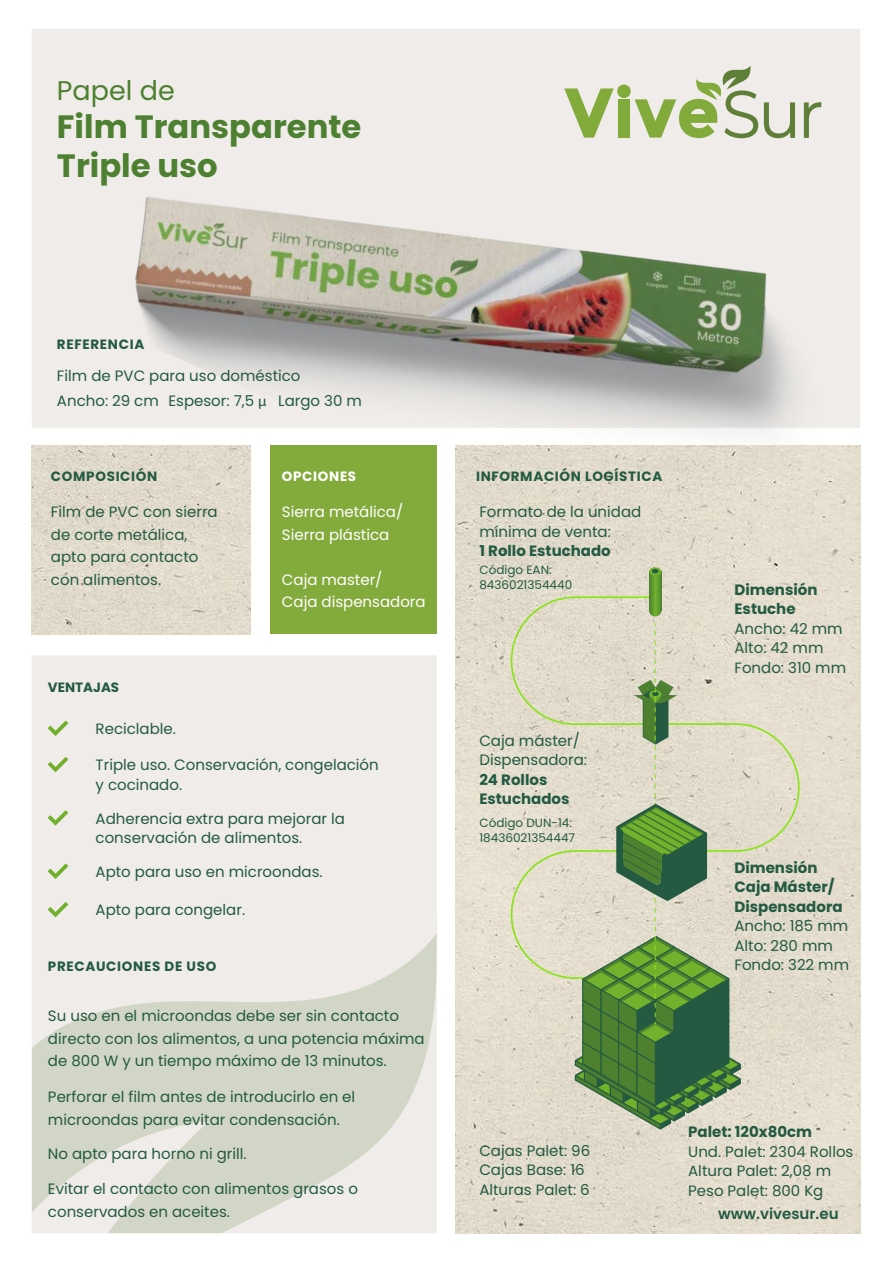
<style>
.page{position:relative;width:893px;height:1263px;background:#fff}
.page>*{position:absolute;margin:0;border:0;box-sizing:border-box;transform-origin:0 0}
.t1{font:700 32.25px/38.7px "Poppins";color:#4d8030}
.t2{font:27px "Poppins";color:#4d8030}
.t3{font:15px/19.5px "Poppins";color:#235a41}
.t4{font:700 15px/19.5px "Poppins";color:#235a41}
.t5{font:15px/22.5px "Poppins";color:#fff}
.t6{font:600 15px "Poppins";color:#235a41}
.t7{font:700 13.5px "Poppins";letter-spacing:.05em;color:#235a41}
.t8{font:700 13.5px "Poppins";letter-spacing:.05em;color:#fff}
.t9{font:700 13.5px "Poppins";color:#235a41}
.t10{font:12px/15px "Poppins";color:#235a41}
.s1{font-family:"Myriad Pro"}
</style>
<div class="page">
<div style="left:32px;top:655px;width:405px;height:278px;background:#efece9"></div>
<svg style="left:32px;top:933px;width:405px;height:300px;background:#ddded4"></svg>
<img style="left:455px;top:609px;width:405px;height:624px">
<img style="left:32px;top:445px;width:218px;height:189px">
<div style="left:270px;top:445px;width:167px;height:189px;background:#83ab3c"></div>
<svg style="left:48px;top:757px;width:20px;height:15px"></svg>
<svg style="left:48px;top:810px;width:20px;height:15px"></svg>
<svg style="left:48px;top:864px;width:20px;height:15px"></svg>
<svg style="left:48px;top:902px;width:20px;height:15px"></svg>
<svg style="left:48px;top:721px;width:20px;height:15px"></svg>
<svg style="left:741px;top:722px;width:59px;height:258px;background:#e0dbc8"></svg>
<svg style="left:510px;top:609px;width:231px;height:521px;background:#b8c2a3"></svg>
<img style="left:36px;top:29px;width:825px;height:580px">
<h2 class="t2" style="left:57px;top:74px;width:119px">Papel de</h2>
<h1 class="t1" style="left:57px;top:108px;width:306px">Film Transparente<br>Triple uso</h1>
<p class="t7" style="left:57px;top:336px;width:89px">REFERENCIA</p>
<p class="t3" style="left:57px;top:366px;width:245px">Film de PVC para uso doméstico</p>
<p class="t3" style="left:57px;top:391px;width:306px">Ancho: 29 cm Espesor: 7,5 <span class="s1">μ</span> Largo 30 m</p>
<p class="t7" style="left:51px;top:469px;width:108px">COMPOSICIÓN</p>
<p class="t3" style="left:51px;top:501px;width:168px;line-height:22.5px">Film de PVC con sierra de corte metálica, apto para contacto con alimentos.</p>
<p class="t9" style="left:48px;top:679px;width:73px">VENTAJAS</p>
<p class="t3" style="left:96px;top:719px;width:82px">Reciclable.</p>
<p class="t8" style="left:282px;top:469px;width:76px">OPCIONES</p>
<p class="t5" style="left:282px;top:501px;width:123px">Sierra metálica/<br>Sierra plástica</p>
<p class="t5" style="left:282px;top:568px;width:145px">Caja master/<br>Caja dispensadora</p>
<p class="t3" style="left:96px;top:755px;width:285px">Triple uso. Conservación, congelación y cocinado.</p>
<p class="t3" style="left:96px;top:809px;width:251px">Adherencia extra para mejorar la conservación de alimentos.</p>
<p class="t3" style="left:96px;top:862px;width:228px">Apto para uso en microondas.</p>
<p class="t3" style="left:96px;top:900px;width:151px">Apto para congelar.</p>
<p class="t7" style="left:48px;top:959px;width:170px">PRECAUCIONES DE USO</p>
<p class="t3" style="left:48px;top:1005px;width:378px;line-height:22.5px">Su uso en el microondas debe ser sin contacto directo con los alimentos, a una potencia máxima de 800 W y un tiempo máximo de 13 minutos.</p>
<p class="t3" style="left:48px;top:1086px;width:309px;line-height:22.5px">Perforar el film antes de introducirlo en el microondas para evitar condensación.</p>
<p class="t3" style="left:48px;top:1144px;width:200px">No apto para horno ni grill.</p>
<p class="t3" style="left:48px;top:1178px;width:311px;line-height:22.5px">Evitar el contacto con alimentos grasos o conservados en aceites.</p>
<p class="t7" style="left:476px;top:469px;width:188px">INFORMACIÓN LOGÍSTICA</p>
<p class="t3" style="left:479px;top:502px;width:163px">Formato de la unidad mínima de venta:</p>
<p class="t4" style="left:479px;top:541px;width:133px">1 Rollo Estuchado</p>
<p class="t10" style="left:479px;top:562px;width:94px">Código EAN:<br>8436021354440</p>
<p class="t3" style="left:479px;top:731px;width:109px">Caja máster/<br>Dispensadora:</p>
<p class="t4" style="left:479px;top:770px;width:92px">24 Rollos<br>Estuchados</p>
<p class="t10" style="left:479px;top:815px;width:97px">Código DUN-14:<br>18436021354447</p>
<p class="t4" style="left:734px;top:580px;width:84px">Dimensión<br>Estuche</p>
<p class="t3" style="left:734px;top:619px;width:113px">Ancho: 42 mm<br>Alto: 42 mm<br>Fondo: 310 mm</p>
<p class="t4" style="left:734px;top:858px;width:110px">Dimensión<br>Caja Máster/<br>Dispensadora</p>
<p class="t3" style="left:734px;top:916px;width:116px">Ancho: 185 mm<br>Alto: 280 mm<br>Fondo: 322 mm</p>
<p class="t3" style="left:479px;top:1141px;width:112px">Cajas Palet: 96<br>Cajas Base: 16<br>Alturas Palet: 6</p>
<p class="t4" style="left:688px;top:1122px;width:125px">Palet: 120x80cm</p>
<p class="t3" style="left:688px;top:1142px;width:167px">Und. Palet: 2304 Rollos<br>Altura Palet: 2,08 m<br>Peso Palet: 800 Kg</p>
<p class="t6" style="left:718px;top:1205px;width:122px">www.vivesur.eu</p>
</div>
